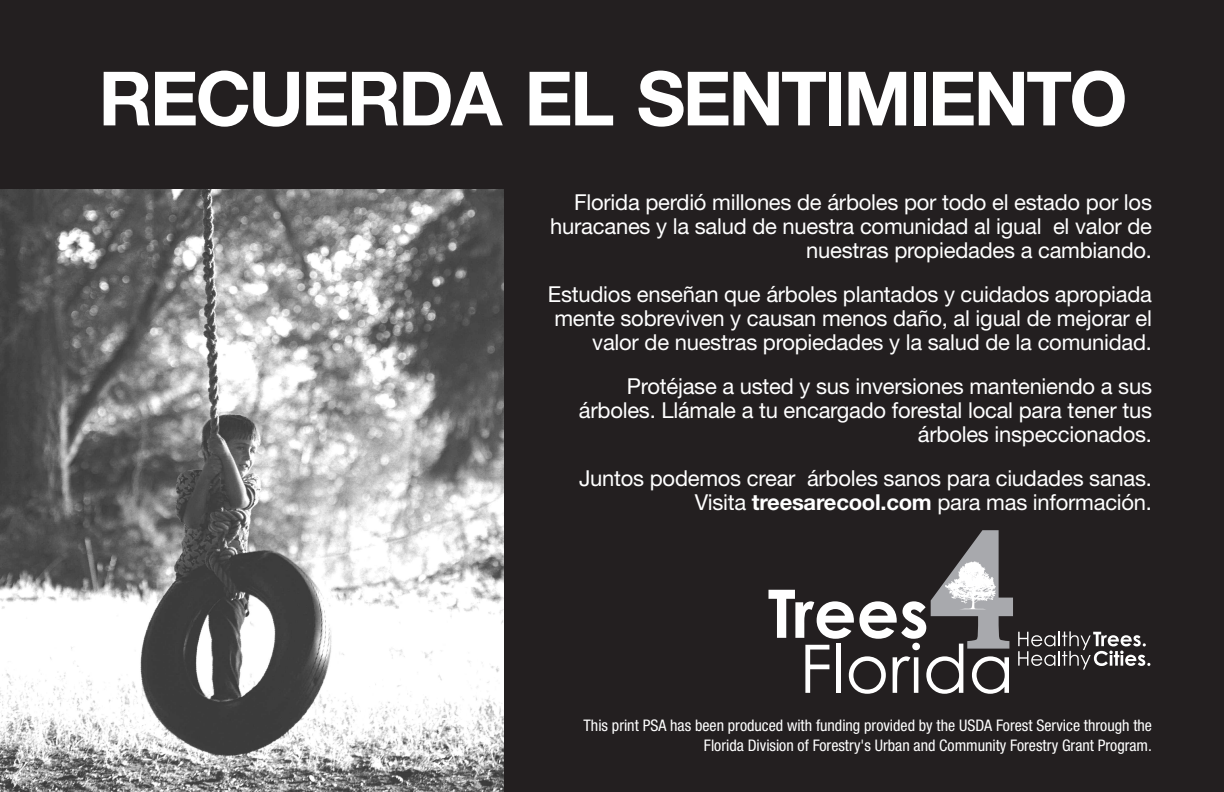
<style>
.page{position:relative;width:1224px;height:792px;background:#231f20}
.page>*{position:absolute;margin:0;border:0;box-sizing:border-box;transform-origin:0 0}
.t1{font:700 75px "Helvetica Neue";letter-spacing:-.04em;color:#fff}
.t2{font:22px/24px "Helvetica Neue";letter-spacing:-.01em;color:#fff;text-align:right}
.t3{font:condensed 16px/19.2px "Helvetica Neue";color:#fff;text-align:right}
.s1{font-weight:700}
</style>
<div class="page">
<img style="left:0;top:189px;width:504px;height:603px">
<svg style="left:768px;top:530px;width:382px;height:164px"></svg>
<h1 class="t1" style="left:98px;top:72px;width:1031px">RECUERDA EL SENTIMIENTO</h1>
<p class="t2" style="left:550px;top:192px;width:603px">Florida perdió millones de árboles por todo el estado por los huracanes y la salud de nuestra comunidad al igual el valor de nuestras propiedades a cambiando.</p>
<p class="t2" style="left:548px;top:284px;width:606px">Estudios enseñan que árboles plantados y cuidados apropiada mente sobreviven y causan menos daño, al igual de mejorar el valor de nuestras propiedades y la salud de la comunidad.</p>
<p class="t2" style="left:579px;top:376px;width:575px">Protéjase a usted y sus inversiones manteniendo a sus árboles. Llámale a tu encargado forestal local para tener tus árboles inspeccionados.</p>
<p class="t2" style="left:579px;top:468px;width:574px">Juntos podemos crear árboles sanos para ciudades sanas.<br>Visita <span class="s1">treesarecool.com</span> para mas información.</p>
<p class="t3" style="left:584px;top:718px;width:570px">This print PSA has been produced with funding provided by the USDA Forest Service through the<br>Florida Division of Forestry's Urban and Community Forestry Grant Program.</p>
</div>
